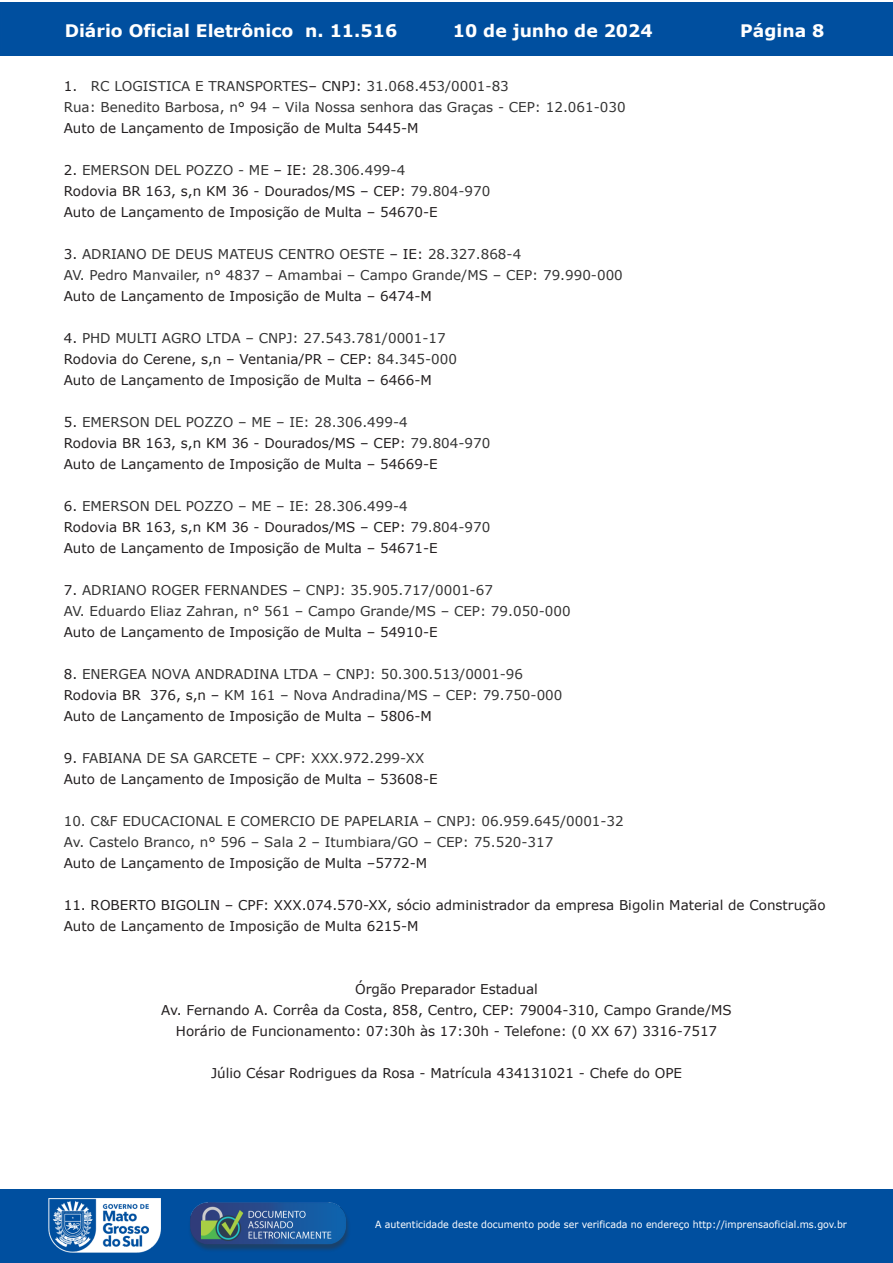
<style>
.page{position:relative;width:893px;height:1263px;background:#fff}
.page>*{position:absolute;margin:0;border:0;box-sizing:border-box;transform-origin:0 0}
.t1{font:700 17.25px "Verdana";color:#fff}
.t2{font:13.5px/21px "Verdana";color:#231f20}
.t3{font:13.5px/21px "Verdana";color:#333}
.t4{font:9.9px "Verdana";color:#fff;scale:.95 1}
.s1{color:#231f20}
.s2{color:#333}
</style>
<div class="page">
<div style="left:0;top:2px;width:893px;height:53px;background:#004f9f"></div>
<div style="left:1px;top:1189px;width:892px;height:74px;background:#004f9f"></div>
<img style="left:49px;top:1198px;width:111px;height:54px">
<img style="left:185px;top:1201px;width:168px;height:54px">
<p class="t1" style="left:65px;top:18px;width:334px">Diário Oficial Eletrônico n. 11.516</p>
<p class="t1" style="left:453px;top:18px;width:201px">10 de junho de 2024</p>
<p class="t1" style="left:740px;top:18px;width:86px">Página 8</p>
<p class="t3" style="left:64px;top:75px;width:563px"><span class="s1">1.</span> RC LOGISTICA E TRANSPORTES<span class="s1">– CNPJ:</span> 31.068.453/0001-83<br>Rua: Benedito Barbosa, n° 94 – Vila Nossa senhora das Graças - CEP: 12.061-030</p>
<p class="t2" style="left:64px;top:117px;width:356px">Auto de Lançamento de Imposição de Multa 5445-M</p>
<p class="t2" style="left:64px;top:159px;width:428px">2. <span class="s2">EMERSON DEL POZZO - ME</span> – IE: <span class="s2">28.306.499-4<br></span>Rodovia BR 163, s,n KM 36 - Dourados/MS – CEP: <span class="s2">79.804-970<br></span>Auto de Lançamento de Imposição de Multa – 54670-E</p>
<p class="t3" style="left:64px;top:243px;width:561px"><span class="s1">3.</span> ADRIANO DE DEUS MATEUS CENTRO OESTE <span class="s1">– IE:</span> 28.327.868-4<br>AV. Pedro Manvailer, n° 4837 – Amambai – Campo Grande/MS – CEP: 79.990-000</p>
<p class="t2" style="left:64px;top:285px;width:370px">Auto de Lançamento de Imposição de Multa – 6474-M</p>
<p class="t2" style="left:64px;top:327px;width:395px">4. <span class="s2">PHD MULTI AGRO LTDA – CNPJ: 27.543.781/0001-17<br></span>Rodovia do Cerene, s,n – Ventania/PR – CEP: <span class="s2">84.345-000<br></span>Auto de Lançamento de Imposição de Multa – 6466-M</p>
<p class="t2" style="left:64px;top:411px;width:428px">5. <span class="s2">EMERSON DEL POZZO – ME – IE: 28.306.499-4<br></span>Rodovia BR 163, s,n KM 36 - Dourados/MS – CEP: <span class="s2">79.804-970<br></span>Auto de Lançamento de Imposição de Multa – 54669-E</p>
<p class="t2" style="left:64px;top:495px;width:428px">6. <span class="s2">EMERSON DEL POZZO – ME – IE: 28.306.499-4<br></span>Rodovia BR 163, s,n KM 36 - Dourados/MS – CEP: <span class="s2">79.804-970<br></span>Auto de Lançamento de Imposição de Multa – 54671-E</p>
<p class="t3" style="left:64px;top:579px;width:508px"><span class="s1">7.</span> ADRIANO ROGER FERNANDES – CNPJ: 35.905.717/0001-67<br>AV. Eduardo Eliaz Zahran, n° 561 – Campo Grande/MS – CEP: 79.050-000</p>
<p class="t2" style="left:64px;top:621px;width:375px">Auto de Lançamento de Imposição de Multa – 54910-E</p>
<p class="t3" style="left:64px;top:663px;width:500px"><span class="s1">8.</span> ENERGEA NOVA ANDRADINA LTDA – CNPJ: 50.300.513/0001-96<br><span class="s1">Rodovia BR 376, s,n –</span> KM 161 – Nova Andradina/MS – CEP: 79.750-000<br><span class="s1">Auto de Lançamento de Imposição de Multa – 5806-M</span></p>
<p class="t2" style="left:64px;top:747px;width:375px">9. <span class="s2">FABIANA DE SA GARCETE – CPF: XXX.972.299-XX<br></span>Auto de Lançamento de Imposição de Multa – 53608-E</p>
<p class="t3" style="left:64px;top:810px;width:561px">10. C&amp;F EDUCACIONAL E COMERCIO DE PAPELARIA – CNPJ: 06.959.645/0001-32<br>Av. Castelo Branco, n° 596 – Sala 2 – Itumbiara/GO – CEP: 75.520-317</p>
<p class="t2" style="left:64px;top:852px;width:365px">Auto de Lançamento de Imposição de Multa –5772-M</p>
<p class="t2" style="left:64px;top:894px;width:763px">11. ROBERTO BIGOLIN – CPF: XXX.074.570-XX, sócio administrador da empresa Bigolin Material de Construção<br>Auto de Lançamento de Imposição de Multa 6215-M</p>
<p class="t2" style="left:161px;top:978px;width:572px;text-align:center">Órgão Preparador Estadual<br>Av. Fernando A. Corrêa da Costa, 858, Centro, CEP: 79004-310, Campo Grande/MS<br>Horário de Funcionamento: 07:30h às 17:30h - Telefone: (0 XX 67) 3316-7517</p>
<p class="t2" style="left:211px;top:1062px;width:472px">Júlio César Rodrigues da Rosa - Matrícula 434131021 - Chefe do OPE</p>
<p class="t4" style="left:375px;top:1218px;width:498px">A autenticidade deste documento pode ser verificada no endereço http://imprensaoficial.ms.gov.br</p>
</div>
